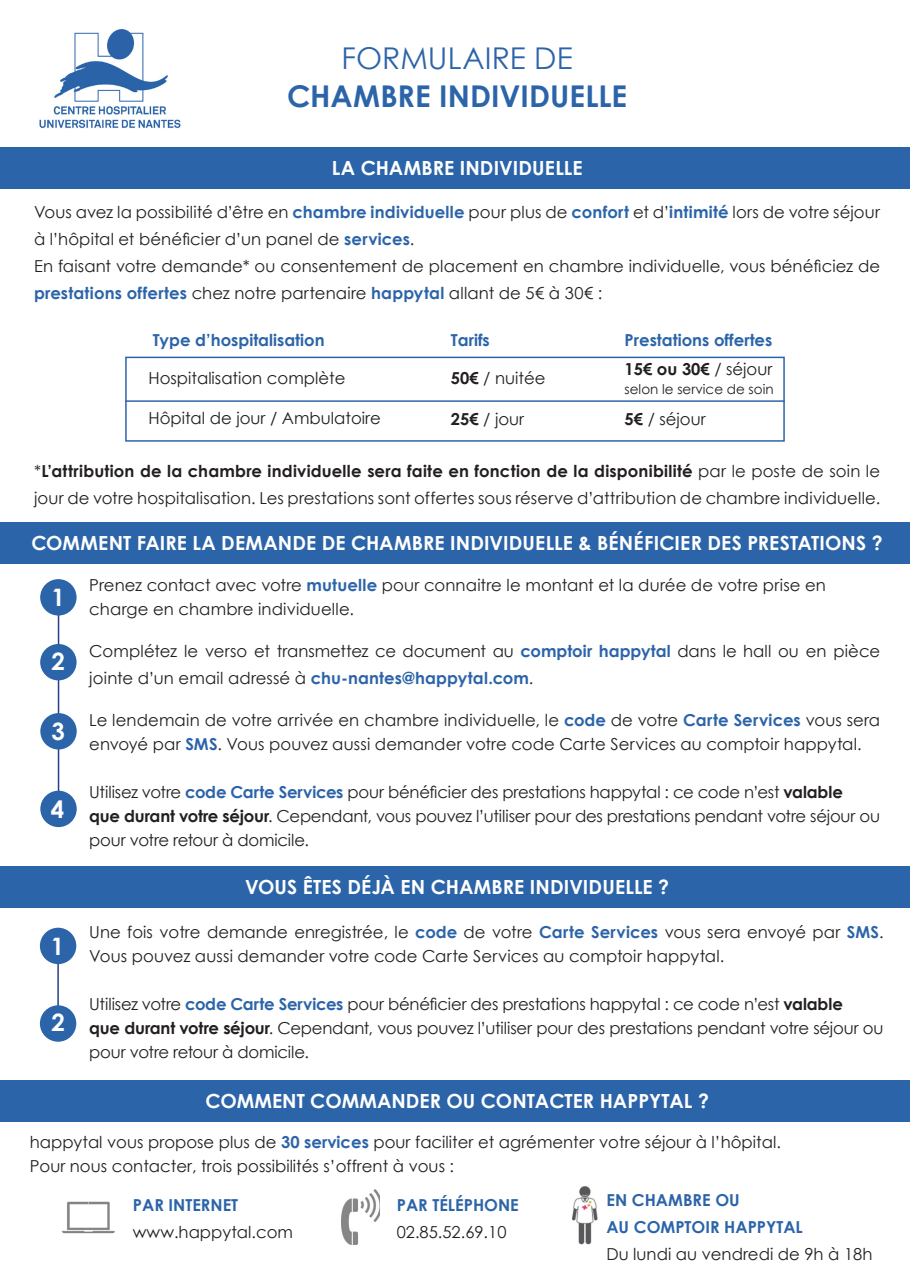
<style>
.page{position:relative;width:910px;height:1280px;background:#fff}
.page>*{position:absolute;margin:0;border:0;box-sizing:border-box;transform-origin:0 0}
.COL_C_TEXTE_COURANT{font:700 30px "Century Gothic";color:#2c64a9}
.COL_C_TEXTE_COURANT-2{font:30px "Century Gothic";letter-spacing:.005em;color:#2c64a9}
.COL_C_TEXTE_COURANT-3{font:700 24px "Century Gothic";color:#fff}
.COL_C_TEXTE_COURANT-4{font:700 19.5px "Century Gothic";color:#fff}
.COL_C_TEXTE_COURANT-5{font:16.5px/27px "Century Gothic";color:#231f20}
.COL_C_TEXTE_COURANT-6{font:700 16.5px "Century Gothic";color:#2c64a9}
.COL_C_TEXTE_COURANT-7{font:700 16.5px "Century Gothic";color:#231f20}
.COL_C_TEXTE_COURANT-8{font:13.5px "Century Gothic";color:#231f20}
.s1{font-weight:700;color:#2c64a9}
.s2{font-weight:700}
.s3{font-weight:400}
</style>
<div class="page">
<hr style="left:57px;top:941px;width:2px;height:92px;background:#253d8d">
<div style="left:40px;top:928px;width:36px;height:36px;background:#2c64a9;border-radius:50%"></div>
<div style="left:40px;top:1005px;width:36px;height:37px;background:#2c64a9;border-radius:50%"></div>
<hr style="left:58px;top:590px;width:1px;height:229px;background:#253d8d">
<div style="left:40px;top:579px;width:37px;height:36px;background:#2c64a9;border-radius:50%"></div>
<div style="left:40px;top:644px;width:37px;height:36px;background:#2c64a9;border-radius:50%"></div>
<div style="left:40px;top:713px;width:37px;height:36px;background:#2c64a9;border-radius:50%"></div>
<div style="left:40px;top:791px;width:37px;height:36px;background:#2c64a9;border-radius:50%"></div>
<div style="left:0;top:147px;width:910px;height:41px;background:#2c64a9"></div>
<div style="left:0;top:1080px;width:910px;height:41px;background:#2c64a9"></div>
<img style="left:572px;top:1186px;width:26px;height:59px">
<img style="left:61px;top:1201px;width:54px;height:33px">
<img style="left:342px;top:1189px;width:38px;height:56px">
<div style="left:0;top:522px;width:910px;height:42px;background:#2c64a9"></div>
<div style="left:125px;top:357px;width:660px;height:85px;border:2px solid #2c64a9"></div>
<hr style="left:125px;top:400px;width:660px;height:2px;background:#2c64a9">
<div style="left:0;top:866px;width:910px;height:41px;background:#2c64a9"></div>
<img style="left:39px;top:29px;width:142px;height:100px">
<p class="COL_C_TEXTE_COURANT-2" style="left:341px;top:38px;width:233px">FORMULAIRE DE</p>
<p class="COL_C_TEXTE_COURANT" style="left:287px;top:73px;width:341px">CHAMBRE INDIVIDUELLE</p>
<p class="COL_C_TEXTE_COURANT-4" style="left:332px;top:153px;width:252px">LA CHAMBRE INDIVIDUELLE</p>
<p class="COL_C_TEXTE_COURANT-5" style="left:34px;top:198px;width:848px">Vous avez la possibilité d’être en <span class="s1">chambre individuelle</span> pour plus de <span class="s1">confort</span> et d’<span class="s1">intimité</span> lors de votre séjour à l’hôpital et bénéficier d’un panel de <span class="s1">services</span>.</p>
<p class="COL_C_TEXTE_COURANT-5" style="left:34px;top:252px;width:848px">En faisant votre demande* ou consentement de placement en chambre individuelle, vous bénéficiez de <span class="s1">prestations offertes</span> chez notre partenaire <span class="s1">happytal</span> allant de 5€ à 30€ :</p>
<p class="COL_C_TEXTE_COURANT-6" style="left:153px;top:328px;width:173px">Type d’hospitalisation</p>
<p class="COL_C_TEXTE_COURANT-5" style="left:148px;top:364px;width:199px">Hospitalisation complète</p>
<p class="COL_C_TEXTE_COURANT-5" style="left:148px;top:404px;width:234px">Hôpital de jour / Ambulatoire</p>
<p class="COL_C_TEXTE_COURANT-6" style="left:451px;top:328px;width:40px">Tarifs</p>
<p class="COL_C_TEXTE_COURANT-5" style="left:451px;top:364px;width:96px"><span class="s2">50€</span> / nuitée</p>
<p class="COL_C_TEXTE_COURANT-6" style="left:625px;top:328px;width:149px">Prestations offertes</p>
<p class="COL_C_TEXTE_COURANT-7" style="left:625px;top:356px;width:149px">15€ ou 30€ <span class="s3">/ séjour</span></p>
<p class="COL_C_TEXTE_COURANT-8" style="left:625px;top:380px;width:151px">selon le service de soin</p>
<p class="COL_C_TEXTE_COURANT-5" style="left:451px;top:405px;width:75px"><span class="s2">25€</span> / jour</p>
<p class="COL_C_TEXTE_COURANT-5" style="left:625px;top:405px;width:83px"><span class="s2">5€</span> / séjour</p>
<p class="COL_C_TEXTE_COURANT-5" style="left:34px;top:457px;width:848px">*<span class="s2">L’attribution de la chambre individuelle sera faite en fonction de la disponibilité</span> par le poste de soin le jour de votre hospitalisation. Les prestations sont offertes sous réserve d’attribution de chambre individuelle.</p>
<p class="COL_C_TEXTE_COURANT-4" style="left:31px;top:528px;width:853px">COMMENT FAIRE LA DEMANDE DE CHAMBRE INDIVIDUELLE &amp; BÉNÉFICIER DES PRESTATIONS ?</p>
<p class="COL_C_TEXTE_COURANT-5" style="left:89px;top:571px;width:738px">Prenez contact avec votre <span class="s1">mutuelle</span> pour connaitre le montant et la durée de votre prise en</p>
<p class="COL_C_TEXTE_COURANT-5" style="left:89px;top:595px;width:266px">charge en chambre individuelle.</p>
<p class="COL_C_TEXTE_COURANT-5" style="left:89px;top:637px;width:792px">Complétez le verso et transmettez ce document au <span class="s1">comptoir happytal</span> dans le hall ou en pièce jointe d’un email adressé à <span class="s1">chu-nantes@happytal.com</span>.</p>
<p class="COL_C_TEXTE_COURANT-5" style="left:89px;top:707px;width:792px;line-height:24px">Le lendemain de votre arrivée en chambre individuelle, le <span class="s1">code</span> de votre <span class="s1">Carte Services</span> vous sera envoyé par <span class="s1">SMS</span>. Vous pouvez aussi demander votre code Carte Services au comptoir happytal.</p>
<p class="COL_C_TEXTE_COURANT-5" style="left:89px;top:778px;width:755px">Utilisez votre <span class="s1">code Carte Services</span> pour bénéficier des prestations happytal : ce code n’est <span class="s2">valable</span></p>
<p class="COL_C_TEXTE_COURANT-5" style="left:89px;top:803px;width:792px;line-height:24px"><span class="s2">que durant votre séjour</span>. Cependant, vous pouvez l’utiliser pour des prestations pendant votre séjour ou pour votre retour à domicile.</p>
<p class="COL_C_TEXTE_COURANT-3" style="left:51px;top:579px;width:15px">1</p>
<p class="COL_C_TEXTE_COURANT-3" style="left:51px;top:643px;width:15px">2</p>
<p class="COL_C_TEXTE_COURANT-3" style="left:51px;top:713px;width:15px">3</p>
<p class="COL_C_TEXTE_COURANT-3" style="left:51px;top:791px;width:15px">4</p>
<p class="COL_C_TEXTE_COURANT-3" style="left:51px;top:928px;width:15px">1</p>
<p class="COL_C_TEXTE_COURANT-3" style="left:52px;top:1004px;width:15px">2</p>
<p class="COL_C_TEXTE_COURANT-4" style="left:245px;top:872px;width:425px">VOUS ÊTES DÉJÀ EN CHAMBRE INDIVIDUELLE ?</p>
<p class="COL_C_TEXTE_COURANT-5" style="left:89px;top:919px;width:796px;line-height:24px">Une fois votre demande enregistrée, le <span class="s1">code</span> de votre <span class="s1">Carte Services</span> vous sera envoyé par <span class="s1">SMS</span>.<br>Vous pouvez aussi demander votre code Carte Services au comptoir happytal.</p>
<p class="COL_C_TEXTE_COURANT-5" style="left:89px;top:990px;width:755px">Utilisez votre <span class="s1">code Carte Services</span> pour bénéficier des prestations happytal : ce code n’est <span class="s2">valable</span></p>
<p class="COL_C_TEXTE_COURANT-5" style="left:89px;top:1015px;width:796px;line-height:24px"><span class="s2">que durant votre séjour</span>. Cependant, vous pouvez l’utiliser pour des prestations pendant votre séjour ou pour votre retour à domicile.</p>
<p class="COL_C_TEXTE_COURANT-4" style="left:205px;top:1086px;width:505px">COMMENT COMMANDER OU CONTACTER HAPPYTAL ?</p>
<p class="COL_C_TEXTE_COURANT-5" style="left:30px;top:1128px;width:753px">happytal vous propose plus de <span class="s1">30 services</span> pour faciliter et agrémenter votre séjour à l’hôpital.</p>
<p class="COL_C_TEXTE_COURANT-5" style="left:30px;top:1152px;width:426px">Pour nous contacter, trois possibilités s’offrent à vous :</p>
<p class="COL_C_TEXTE_COURANT-6" style="left:133px;top:1192px;width:107px">PAR INTERNET</p>
<p class="COL_C_TEXTE_COURANT-5" style="left:133px;top:1218px;width:162px">www.happytal.com</p>
<p class="COL_C_TEXTE_COURANT-6" style="left:397px;top:1192px;width:124px">PAR TÉLÉPHONE</p>
<p class="COL_C_TEXTE_COURANT-5" style="left:397px;top:1218px;width:111px">02.85.52.69.10</p>
<p class="COL_C_TEXTE_COURANT-6" style="left:606px;top:1188px;width:135px">EN CHAMBRE OU</p>
<p class="COL_C_TEXTE_COURANT-6" style="left:606px;top:1215px;width:198px">AU COMPTOIR HAPPYTAL</p>
<p class="COL_C_TEXTE_COURANT-5" style="left:606px;top:1240px;width:267px">Du lundi au vendredi de 9h à 18h</p>
</div>
